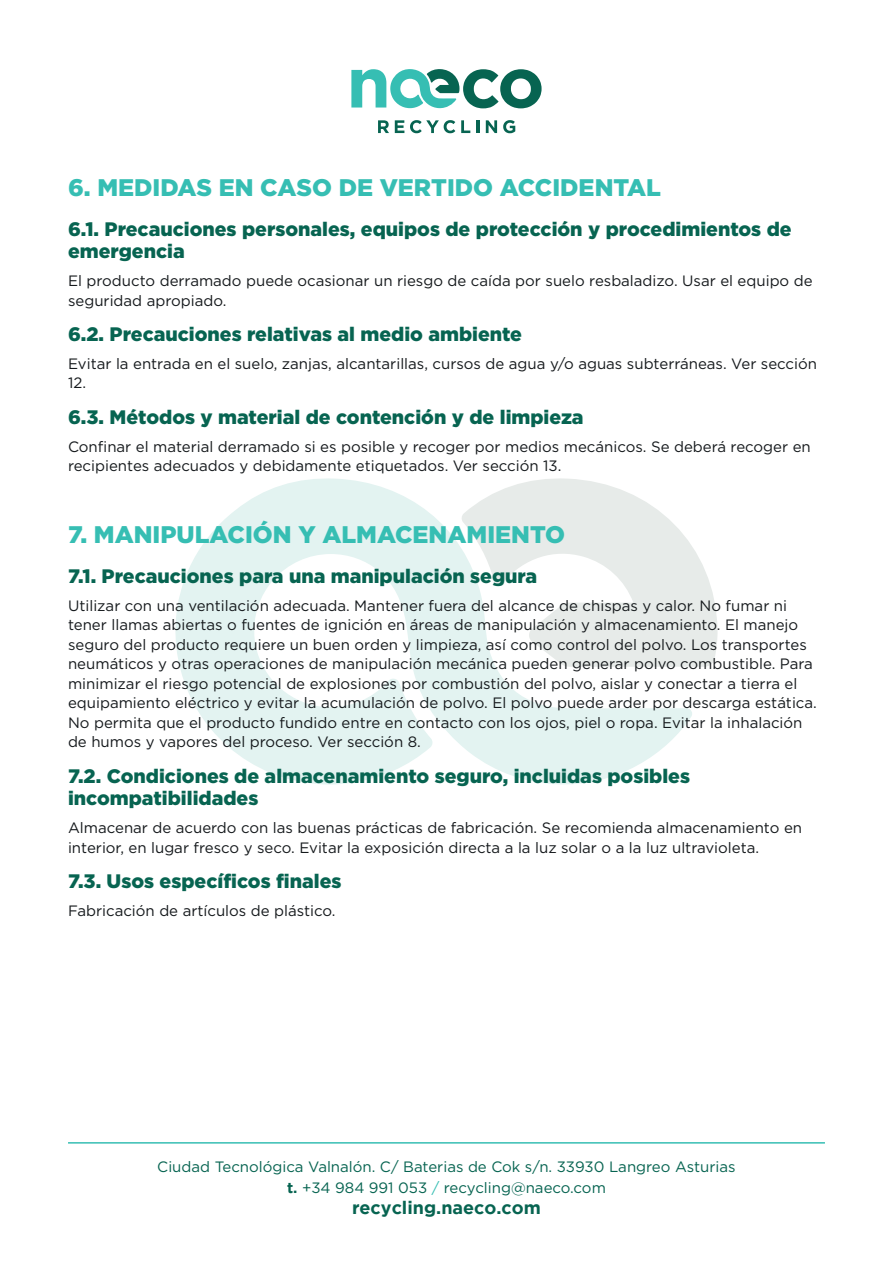
<style>
.page{position:relative;width:893px;height:1263px;background:#fff}
.page>*{position:absolute;margin:0;border:0;box-sizing:border-box;transform-origin:0 0}
.Título_principal{font:900 24px "Gotham";color:#36beb3}
.Título_1_1{font:900 19.5px/22.5px "Gotham";color:#076451}
.t1{font:700 18px "Gotham";color:#076451}
.Cuerpo{font:15px/19.5px "Gotham";color:#15191c}
.t2{font:15px/21px "Gotham";color:#076451;text-align:center}
.s1{font-weight:700}
.s2{color:#36beb3}
</style>
<div class="page">
<svg style="left:351px;top:69px;width:191px;height:40px"></svg>
<svg style="left:378px;top:120px;width:11px;height:13px"></svg>
<svg style="left:395px;top:120px;width:9px;height:13px"></svg>
<svg style="left:410px;top:120px;width:45px;height:13px"></svg>
<svg style="left:461px;top:120px;width:9px;height:13px"></svg>
<svg style="left:476px;top:120px;width:3px;height:13px"></svg>
<svg style="left:486px;top:120px;width:11px;height:13px"></svg>
<svg style="left:503px;top:120px;width:12px;height:13px"></svg>
<svg style="left:694px;top:550px;width:24px;height:117px;fill:#e7ebe9"></svg>
<svg style="left:175px;top:478px;width:519px;height:307px;fill:#e7f3f1"></svg>
<hr style="left:68px;top:1142px;width:757px;height:1px;background:#36beb3">
<p class="Título_principal" style="left:68px;top:174px;width:594px">6. MEDIDAS EN CASO DE VERTIDO ACCIDENTAL</p>
<p class="Título_1_1" style="left:68px;top:217px;width:725px">6.1. Precauciones personales, equipos de protección y procedimientos de emergencia</p>
<p class="Cuerpo" style="left:68px;top:271px;width:746px">El producto derramado puede ocasionar un riesgo de caída por suelo resbaladizo. Usar el equipo de seguridad apropiado.</p>
<p class="Título_1_1" style="left:68px;top:322px;width:456px">6.2. Precauciones relativas al medio ambiente</p>
<p class="Cuerpo" style="left:68px;top:353px;width:750px">Evitar la entrada en el suelo, zanjas, alcantarillas, cursos de agua y/o aguas subterráneas. Ver sección<br>12.</p>
<p class="Título_1_1" style="left:68px;top:405px;width:517px">6.3. Métodos y material de contención y de limpieza</p>
<p class="Cuerpo" style="left:68px;top:436px;width:744px">Confinar el material derramado si es posible y recoger por medios mecánicos. Se deberá recoger en recipientes adecuados y debidamente etiquetados. Ver sección 13.</p>
<p class="Título_principal" style="left:68px;top:521px;width:499px">7. MANIPULACIÓN Y ALMACENAMIENTO</p>
<p class="Título_1_1" style="left:68px;top:564px;width:471px">7.1. Precauciones para una manipulación segura</p>
<p class="Cuerpo" style="left:68px;top:595px;width:750px">Utilizar con una ventilación adecuada. Mantener fuera del alcance de chispas y calor. No fumar ni tener llamas abiertas o fuentes de ignición en áreas de manipulación y almacenamiento. El manejo seguro del producto requiere un buen orden y limpieza, así como control del polvo. Los transportes neumáticos y otras operaciones de manipulación mecánica pueden generar polvo combustible. Para minimizar el riesgo potencial de explosiones por combustión del polvo, aislar y conectar a tierra el equipamiento eléctrico y evitar la acumulación de polvo. El polvo puede arder por descarga estática.<br>No permita que el producto fundido entre en contacto con los ojos, piel o ropa. Evitar la inhalación de humos y vapores del proceso. Ver sección 8.</p>
<p class="Título_1_1" style="left:68px;top:764px;width:624px">7.2. Condiciones de almacenamiento seguro, incluidas posibles incompatibilidades</p>
<p class="Cuerpo" style="left:68px;top:818px;width:736px">Almacenar de acuerdo con las buenas prácticas de fabricación. Se recomienda almacenamiento en interior, en lugar fresco y seco. Evitar la exposición directa a la luz solar o a la luz ultravioleta.</p>
<p class="Título_1_1" style="left:68px;top:869px;width:275px">7.3. Usos específicos finales</p>
<p class="Cuerpo" style="left:68px;top:900px;width:269px">Fabricación de artículos de plástico.</p>
<p class="t2" style="left:157px;top:1156px;width:580px">Ciudad Tecnológica Valnalón. C/ Baterias de Cok s/n. 33930 Langreo Asturias <span class="s1">t.</span> +34 984 991 053 <span class="s2">/</span> recycling@naeco.com</p>
<p class="t1" style="left:352px;top:1197px;width:190px">recycling.naeco.com</p>
</div>
